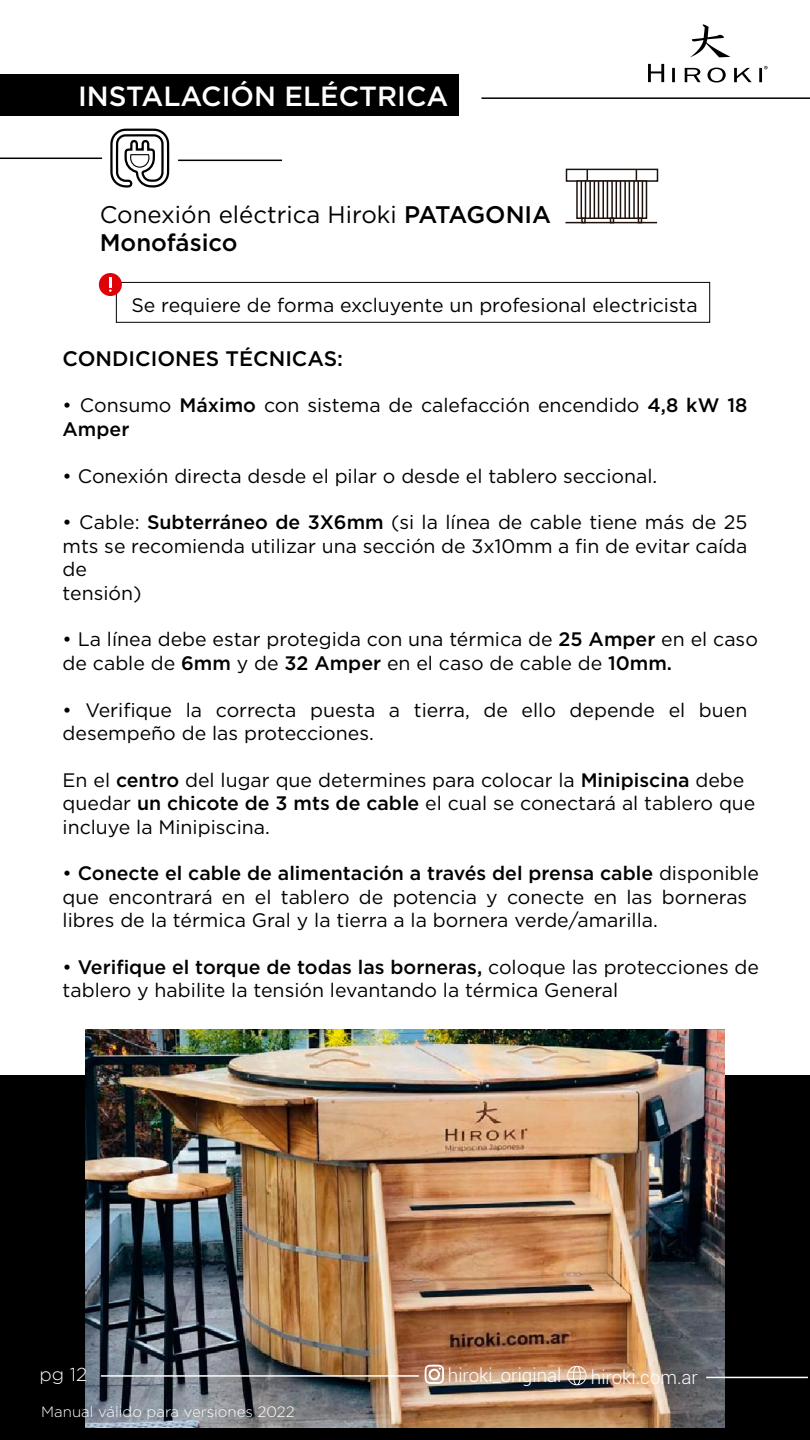
<style>
.page{position:relative;width:810px;height:1440px;background:#fff}
.page>*{position:absolute;margin:0;border:0;box-sizing:border-box;transform-origin:0 0}
.t1{font:500 27.75px "Gotham";color:#fff}
.t2{font:24px/28.8px "Gotham";color:#000}
.t3{font:500 21px "Gotham";color:#000}
.t4{font:19.5px/23.4px "Gotham";color:#000}
.t5{font:300 18.75px "Roboto";color:#fff}
.t6{font:300 18.75px "Gotham";color:#fff}
.t7{font:300 15px "Gotham";color:#fff}
.s1{font-weight:500}
</style>
<div class="page">
<div style="left:0;top:74px;width:459px;height:42px;background:#000"></div>
<div style="left:0;top:1076px;width:810px;height:364px;background:#000"></div>
<div style="left:116px;top:282px;width:594px;height:41px;border:1px solid #000"></div>
<div style="left:99px;top:273px;width:23px;height:23px;background:#df0209;border-radius:50%"></div>
<svg style="left:648px;top:64px;width:16px;height:18px"></svg>
<svg style="left:690px;top:24px;width:41px;height:33px"></svg>
<svg style="left:672px;top:66px;width:96px;height:17px"></svg>
<hr style="left:481px;top:97px;width:329px;height:2px;background:#000">
<hr style="left:0;top:158px;width:102px;height:1px;background:#000">
<hr style="left:178px;top:160px;width:104px;height:1px;background:#000">
<svg style="left:109px;top:128px;width:61px;height:195px"></svg>
<svg style="left:131px;top:155px;width:18px;height:12px"></svg>
<div style="left:566px;top:169px;width:92px;height:13px;background:#fff;border:2px solid #1e120d"></div>
<svg style="left:576px;top:180px;width:71px;height:39px"></svg>
<svg style="left:581px;top:217px;width:5px;height:5px"></svg>
<svg style="left:610px;top:217px;width:4px;height:5px"></svg>
<svg style="left:638px;top:217px;width:4px;height:5px"></svg>
<hr style="left:565px;top:222px;width:92px;height:1px;background:#1e120d">
<svg style="left:587px;top:169px;width:1px;height:12px"></svg>
<svg style="left:636px;top:169px;width:1px;height:12px"></svg>
<hr style="left:581px;top:181px;width:1px;height:37px;background:#1e120d">
<hr style="left:585px;top:181px;width:1px;height:37px;background:#1e120d">
<hr style="left:589px;top:181px;width:2px;height:37px;background:#1e120d">
<hr style="left:594px;top:181px;width:1px;height:37px;background:#1e120d">
<hr style="left:598px;top:181px;width:1px;height:37px;background:#1e120d">
<hr style="left:602px;top:181px;width:2px;height:37px;background:#1e120d">
<hr style="left:607px;top:181px;width:1px;height:37px;background:#1e120d">
<hr style="left:611px;top:181px;width:2px;height:37px;background:#1e120d">
<hr style="left:616px;top:181px;width:1px;height:37px;background:#1e120d">
<hr style="left:620px;top:181px;width:1px;height:37px;background:#1e120d">
<hr style="left:624px;top:181px;width:2px;height:37px;background:#1e120d">
<hr style="left:629px;top:181px;width:1px;height:37px;background:#1e120d">
<hr style="left:633px;top:181px;width:2px;height:37px;background:#1e120d">
<hr style="left:637px;top:181px;width:2px;height:37px;background:#1e120d">
<hr style="left:642px;top:181px;width:1px;height:37px;background:#1e120d">
<img style="left:85px;top:1029px;width:640px;height:399px">
<hr style="left:101px;top:1375px;width:318px;height:2px;background:#fff">
<svg style="left:425px;top:1365px;width:19px;height:63px"></svg>
<div style="left:429px;top:1369px;width:10px;height:11px;border:2px solid #fff;border-radius:50%"></div>
<svg style="left:567px;top:1366px;width:20px;height:19px"></svg>
<hr style="left:706px;top:1377px;width:102px;height:1px;background:#fff">
<h1 class="t1" style="left:78px;top:78px;width:372px">INSTALACIÓN ELÉCTRICA</h1>
<p class="t2" style="left:100px;top:199px;width:453px">Conexión eléctrica Hiroki <span class="s1">PATAGONIA<br>Monofásico</span></p>
<p class="t4" style="left:131px;top:293px;width:568px">Se requiere de forma excluyente un profesional electricista</p>
<p class="t3" style="left:63px;top:344px;width:282px">CONDICIONES TÉCNICAS:</p>
<p class="t4" style="left:63px;top:393px;width:686px">• Consumo <span class="s1">Máximo</span> con sistema de calefacción encendido <span class="s1">4,8 kW 18<br>Amper</span></p>
<p class="t4" style="left:63px;top:464px;width:596px">• Conexión directa desde el pilar o desde el tablero seccional.</p>
<p class="t4" style="left:63px;top:510px;width:686px">• Cable: <span class="s1">Subterráneo de 3X6mm</span> (si la línea de cable tiene más de 25 mts se recomienda utilizar una sección de 3x10mm a fin de evitar caída de<br>tensión)</p>
<p class="t4" style="left:63px;top:627px;width:697px">• La línea debe estar protegida con una térmica de <span class="s1">25 Amper</span> en el caso de cable de <span class="s1">6mm</span> y de <span class="s1">32 Amper</span> en el caso de cable de <span class="s1">10mm.</span></p>
<p class="t4" style="left:63px;top:698px;width:686px">• Verifique la correcta puesta a tierra, de ello depende el buen desempeño de las protecciones.</p>
<p class="t4" style="left:63px;top:768px;width:694px">En el <span class="s1">centro</span> del lugar que determines para colocar la <span class="s1">Minipiscina</span> debe quedar <span class="s1">un chicote de 3 mts de cable</span> el cual se conectará al tablero que incluye la Minipiscina.</p>
<p class="t4" style="left:63px;top:861px;width:698px">• <span class="s1">Conecte el cable de alimentación a través del prensa cable</span> disponible que encontrará en el tablero de potencia y conecte en las borneras libres de la térmica Gral y la tierra a la bornera verde/amarilla.</p>
<p class="t4" style="left:63px;top:955px;width:698px">• <span class="s1">Verifique el torque de todas las borneras,</span> coloque las protecciones de tablero y habilite la tensión levantando la térmica General</p>
<p class="t6" style="left:39px;top:1363px;width:49px">pg 12</p>
<p class="t5" style="left:448px;top:1363px;width:115px">hiroki_original</p>
<p class="t5" style="left:591px;top:1364px;width:109px">hiroki.com.ar</p>
<p class="t7" style="left:41px;top:1402px;width:255px">Manual válido para versiones 2022</p>
</div>
